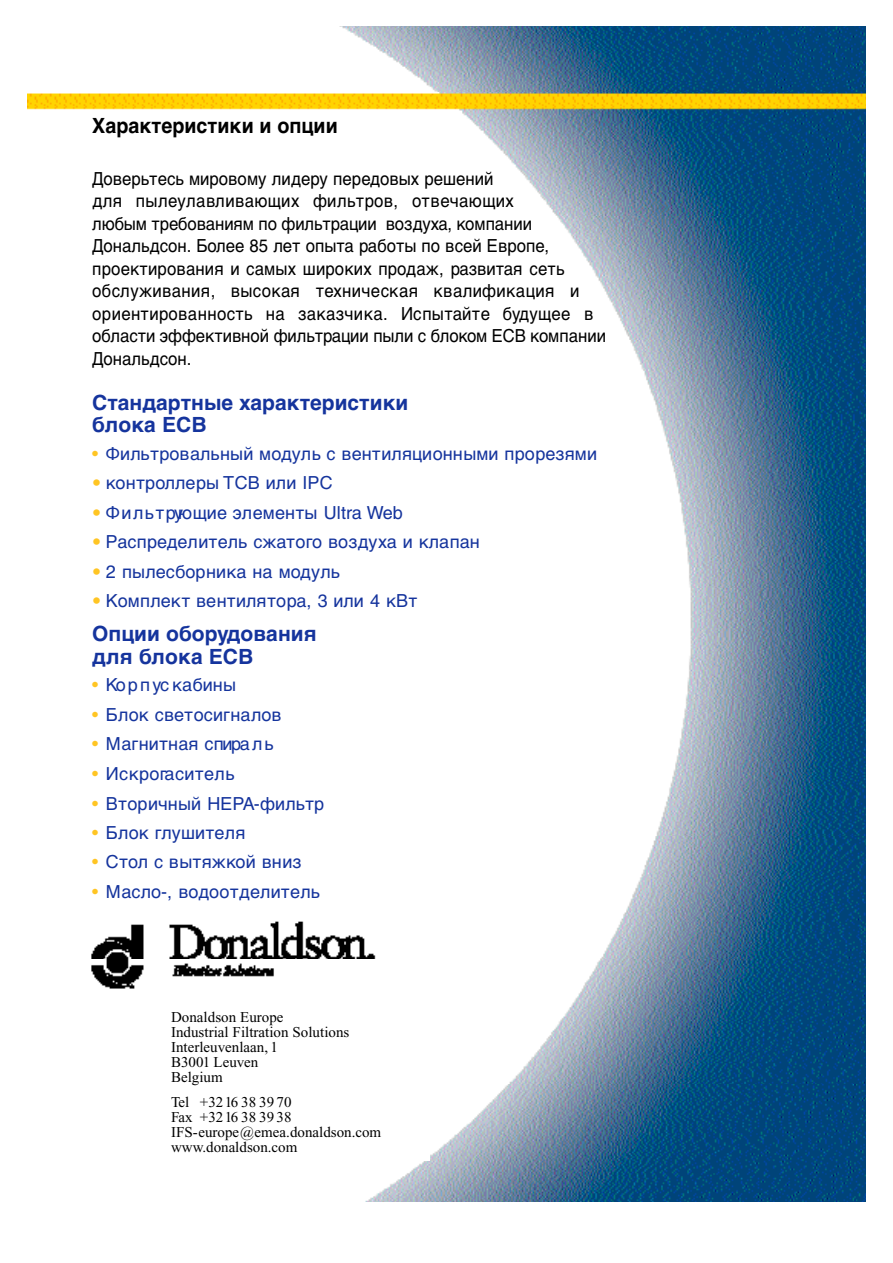
<style>
.page{position:relative;width:893px;height:1263px;background:#fff}
.page>*{position:absolute;margin:0;border:0;box-sizing:border-box;transform-origin:0 0}
.t1{font:700 21px/22.4px "Helvetica Cyr";color:#15349d}
.t2{font:700 21px "Helvetica Cyr";color:#000;scale:.94 1}
.t3{font:18px/22.5px "Helvetica Cyr Upright";letter-spacing:.005em;color:#000;scale:.93 1}
.t4{font:18px "Helvetica Cyr Upright";color:#15349d}
.t5{font:15px/15px "Times New Roman";color:#000}
.s1{font-family:"Univers";font-stretch:condensed;color:#ffc523}
.s2{color:#ffc523}
</style>
<div class="page">
<img style="left:27px;top:27px;width:838px;height:1174px">
<svg style="left:92px;top:118px;width:542px;height:786px"></svg>
<div style="left:171px;top:1011px;width:258px;height:150px;background:#fff"></div>
<p class="t2" style="left:92px;top:118px;width:263px">Характеристики и опции</p>
<p class="t3" style="left:92px;top:168px;width:554px">Доверьтесь мировому лидеру передовых решений<br>для пылеулавливающих фильтров, отвечающих<br>любым требованиям по фильтрации воздуха, компании Дональдсон. Более 85 лет опыта работы по всей Европе, проектирования и самых широких продаж, развитая сеть обслуживания, высокая техническая квалификация и ориентированность на заказчика. Испытайте будущее в области эффективной фильтрации пыли с блоком ECB компании Дональдсон.</p>
<p class="t1" style="left:92px;top:394px;width:318px">Стандартные характеристики блока ECB</p>
<p class="t4" style="left:92px;top:443px;width:506px"><span class="s1">•</span> Фильтровальный модуль с вентиляционными прорезями</p>
<p class="t4" style="left:92px;top:472px;width:242px"><span class="s2">•</span> ко н т р оллеры TCB или IPC</p>
<p class="t4" style="left:92px;top:502px;width:312px"><span class="s2">•</span> Ф и л ь т рующие элементы Ultra We b</p>
<p class="t4" style="left:92px;top:531px;width:389px"><span class="s2">•</span> Ра с п р еделитель сжат о го воздуха и клапан</p>
<p class="t4" style="left:92px;top:561px;width:249px"><span class="s2">•</span> 2 пылесборника на мод у л ь</p>
<p class="t4" style="left:92px;top:590px;width:327px"><span class="s2">•</span> Комплект вентилятора, 3 или 4 кВт</p>
<p class="t1" style="left:92px;top:625px;width:226px">Опции оборудования для блока ECB</p>
<p class="t4" style="left:92px;top:675px;width:146px"><span class="s1">•</span> Ко р п ус кабины</p>
<p class="t4" style="left:92px;top:704px;width:191px"><span class="s1">•</span> Блок светосигналов</p>
<p class="t4" style="left:92px;top:734px;width:183px"><span class="s1">•</span> Магнитная спира л ь</p>
<p class="t4" style="left:92px;top:763px;width:144px"><span class="s1">•</span> И с к р о га с и т е л ь</p>
<p class="t4" style="left:92px;top:793px;width:234px"><span class="s1">•</span> Вторичный HEPA-ф и л ь т р</p>
<p class="t4" style="left:92px;top:822px;width:155px"><span class="s1">•</span> Блок гл у ш и т е л я</p>
<p class="t4" style="left:92px;top:851px;width:211px"><span class="s1">•</span> С т ол с вытяжкой вниз</p>
<p class="t4" style="left:92px;top:881px;width:229px"><span class="s1">•</span> Масло-, вод о о т д е л и т е л ь</p>
<p class="t5" style="left:171px;top:1010px;width:180px">Donaldson Europe<br>Industrial Filtration Solutions<br>Interleuvenlaan, 1<br>B3001 Leuven<br>Belgium</p>
<p class="t5" style="left:171px;top:1096px;width:212px">Tel +3216 38 39 70<br>Fax +3216 38 39 38<br>IFS-europe@emea.donaldson.com www.donaldson.com</p>
</div>
